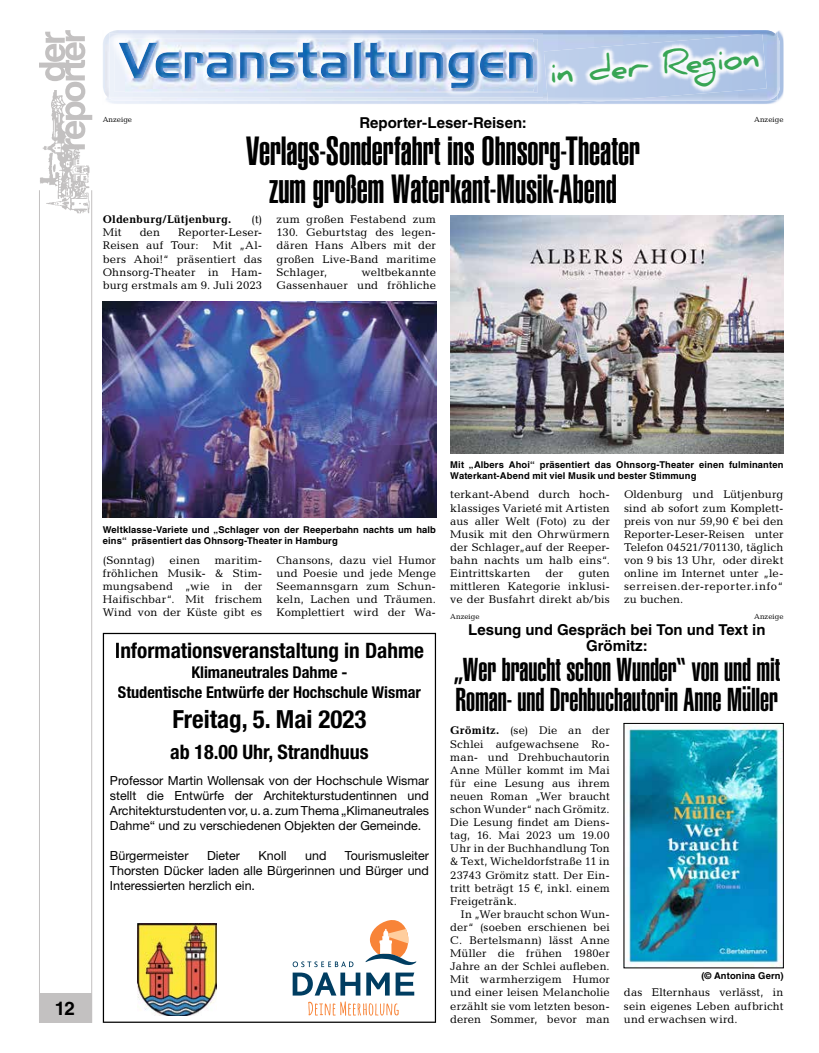
<style>
.page{position:relative;width:819px;height:1053px;background:#fff}
.page>*{position:absolute;margin:0;border:0;box-sizing:border-box;transform-origin:0 0}
.t1{font:40px/37.5px "Helvetica LT Std Ultra Comp";letter-spacing:-.005em;color:#000;text-align:center}
.t2{font:32.5px/30px "Helvetica LT Std Ultra Comp";letter-spacing:-.005em;color:#000}
.t3{font:700 31.12px "Daniel";color:#38a555}
.t4{font:700 condensed 25px "Helvetica Neue LT Std";color:#000}
.t5{font:700 condensed 21.25px "Helvetica Neue LT Std";color:#000}
.t6{font:700 condensed 20px "Helvetica Neue LT Std";color:#000}
.t7{font:700 18.75px "Helvetica LT Std";color:#000}
.t8{font:700 condensed 16.25px/20px "Helvetica Neue LT Std";color:#000;text-align:center}
.t9{font:700 15px/16.2px "Helvetica LT Std";color:#000;text-align:center}
.t10{font:12.5px/15px "Helvetica Neue LT Std";color:#000;text-align:justify}
.t11{font:11.25px/13.1px "Candida Std";letter-spacing:.015em;color:#000;text-align:justify}
.t12{font:700 11.25px "Candida Std";letter-spacing:.015em;color:#000}
.t13{font:700 9.38px/11.2px "Helvetica LT Std";letter-spacing:.015em;color:#000}
.t14{font:7.5px "Candida Std";color:#000}
.s1{font-weight:700}
</style>
<div class="page">
<div style="left:39px;top:993px;width:53px;height:29px;background:#c3c1c1"></div>
<hr style="left:91px;top:190px;width:1px;height:832px;background:#c3c1c1">
<hr style="left:39px;top:190px;width:1px;height:832px;background:#c3c1c1">
<img style="left:39px;top:149px;width:51px;height:65px">
<svg style="left:39px;top:30px;width:53px;height:119px"></svg>
<img style="left:108px;top:30px;width:675px;height:74px">
<img style="left:778px;top:39px;width:2px;height:53px">
<img style="left:103px;top:39px;width:1px;height:52px">
<img style="left:104px;top:37px;width:1px;height:56px">
<img style="left:105px;top:30px;width:672px;height:71px">
<img style="left:109px;top:33px;width:434px;height:65px">
<img style="left:125px;top:39px;width:408px;height:53px">
<img style="left:125px;top:43px;width:408px;height:45px">
<img style="left:547px;top:102px;width:63px;height:2px">
<img style="left:547px;top:101px;width:64px;height:1px">
<img style="left:544px;top:34px;width:222px;height:67px">
<svg style="left:103px;top:632px;width:333px;height:390px"></svg>
<img style="left:137px;top:923px;width:79px;height:92px">
<svg style="left:308px;top:1001px;width:91px;height:14px"></svg>
<svg style="left:292px;top:918px;width:124px;height:77px"></svg>
<img style="left:450px;top:215px;width:333px;height:238px">
<img style="left:102px;top:301px;width:334px;height:216px">
<img style="left:627px;top:725px;width:154px;height:240px">
<p class="t3" style="left:548px;top:53px;width:212px;rotate:-4deg">in der Region</p>
<p class="t9" style="left:359px;top:114px;width:169px">Reporter-Leser-Reisen:</p>
<p class="t1" style="left:246px;top:133px;width:395px">Verlags-Sonderfahrt ins Ohnsorg-Theater zum großem Waterkant-Musik-Abend</p>
<p class="t14" style="left:103px;top:115px;width:31px">Anzeige</p>
<p class="t14" style="left:754px;top:115px;width:31px">Anzeige</p>
<p class="t12" style="left:103px;top:213px;width:130px">Oldenburg/Lütjenburg.</p>
<p class="t11" style="left:251px;top:213px;width:12px">(t)</p>
<p class="t11" style="left:103px;top:226px;width:20px">Mit</p>
<p class="t11" style="left:140px;top:226px;width:22px">den</p>
<p class="t11" style="left:103px;top:226px;width:161px;text-indent:75px">Reporter-Leser-<br>Reisen auf Tour:</p>
<p class="t11" style="left:103px;top:239px;width:161px;text-indent:110px">Mit „Al&shy;bers Ahoi!“ präsentiert das Ohnsorg-Theater in Ham&shy;burg erstmals am 9. Juli 2023</p>
<p class="t11" style="left:276px;top:213px;width:161px">zum großen Festabend zum 130. Geburtstag des legen&shy;dären Hans Albers mit der großen Live-Band maritime Schlager,</p>
<p class="t11" style="left:276px;top:265px;width:161px;text-align:right">weltbekannte<br>Gassenhauer und fröhliche</p>
<p class="t7" style="left:55px;top:996px;width:21px">12</p>
<p class="t13" style="left:103px;top:524px;width:335px">Weltklasse-Variete und „Schlager von der Reeperbahn nachts um halb eins“ präsentiert das Ohnsorg-Theater in Hamburg</p>
<p class="t11" style="left:103px;top:553px;width:54px">(Sonntag)</p>
<p class="t11" style="left:169px;top:553px;width:32px">einen</p>
<p class="t11" style="left:103px;top:553px;width:161px;text-indent:112px">maritim&shy;fröhlichen Musik- &amp; Stim&shy;mungsabend „wie in der Haifischbar“. Mit frischem Wind von der Küste gibt es</p>
<p class="t11" style="left:276px;top:553px;width:161px">Chansons, dazu viel Humor und Poesie und jede Menge Seemannsgarn zum Schun&shy;keln, Lachen und Träumen.<br>Komplettiert wird der Wa-</p>
<p class="t5" style="left:115px;top:637px;width:310px">Informationsveranstaltung in Dahme</p>
<p class="t8" style="left:118px;top:661px;width:304px">Klimaneutrales Dahme -<br>Studentische Entwürfe der Hochschule Wismar</p>
<p class="t4" style="left:172px;top:703px;width:196px">Freitag, 5. Mai 2023</p>
<p class="t6" style="left:170px;top:739px;width:200px">ab 18.00 Uhr, Strandhuus</p>
<p class="t10" style="left:110px;top:773px;width:320px">Professor Martin Wollensak von der Hochschule Wismar stellt die Entwürfe der Architekturstudentinnen und Architekturstudenten vor, u. a. zum Thema „Klimaneutrales Dahme“ und zu verschiedenen Objekten der Gemeinde.</p>
<p class="t10" style="left:110px;top:848px;width:80px">Bürgermeister</p>
<p class="t10" style="left:207px;top:848px;width:35px">Dieter</p>
<p class="t10" style="left:258px;top:848px;width:30px">Knoll</p>
<p class="t10" style="left:305px;top:848px;width:23px">und</p>
<p class="t10" style="left:110px;top:848px;width:320px;text-indent:235px">Tourismusleiter Thorsten Dücker laden alle Bürgerinnen und Bürger und Interessierten herzlich ein.</p>
<p class="t13" style="left:450px;top:458px;width:335px">Mit „Albers Ahoi“ präsentiert das Ohnsorg-Theater einen fulminanten<br>Waterkant-Abend mit viel Musik und bester Stimmung</p>
<p class="t11" style="left:624px;top:488px;width:161px">Oldenburg und Lütjenburg sind ab sofort zum Komplett&shy;preis von nur 59,90 € bei den Reporter-Leser-Reisen unter Telefon 04521/701130, täglich von 9 bis 13 Uhr, oder direkt online im Internet unter „le&shy;serreisen.der-reporter.info“ zu buchen.</p>
<p class="t9" style="left:468px;top:621px;width:299px">Lesung und Gespräch bei Ton und Text in<br>Grömitz:</p>
<p class="t2" style="left:453px;top:655px;width:328px">„Wer braucht schon Wunder“ von und mit<br>Roman- und Drehbuchautorin Anne Müller</p>
<p class="t11" style="left:450px;top:724px;width:161px"><span class="s1">Grömitz.</span> (se) Die an der</p>
<p class="t11" style="left:450px;top:737px;width:161px">Schlei aufgewachsene Ro-</p>
<p class="t11" style="left:450px;top:750px;width:161px">man- und Drehbuchautorin</p>
<p class="t11" style="left:450px;top:763px;width:161px">Anne Müller kommt im Mai</p>
<p class="t11" style="left:450px;top:776px;width:161px">für eine Lesung aus ihrem</p>
<p class="t11" style="left:450px;top:789px;width:161px">neuen Roman „Wer braucht</p>
<p class="t11" style="left:450px;top:802px;width:161px">schon Wunder“ nach Grömitz.</p>
<p class="t11" style="left:450px;top:815px;width:161px">Die Lesung findet am Diens-</p>
<p class="t11" style="left:450px;top:828px;width:161px">tag, 16. Mai 2023 um 19.00</p>
<p class="t11" style="left:450px;top:841px;width:161px">Uhr in der Buchhandlung Ton</p>
<p class="t11" style="left:450px;top:855px;width:161px">&amp; Text, Wicheldorfstraße 11 in</p>
<p class="t11" style="left:450px;top:868px;width:161px">23743 Grömitz statt. Der Ein-</p>
<p class="t11" style="left:450px;top:881px;width:161px">tritt beträgt 15 €, inkl. einem</p>
<p class="t11" style="left:450px;top:894px;width:68px">Freigetränk.</p>
<p class="t11" style="left:461px;top:907px;width:150px">In „Wer braucht schon Wun-</p>
<p class="t11" style="left:450px;top:920px;width:161px">der“ (soeben erschienen bei</p>
<p class="t11" style="left:450px;top:933px;width:161px">C. Bertelsmann) lässt Anne</p>
<p class="t11" style="left:450px;top:946px;width:161px">Müller die frühen 1980er</p>
<p class="t11" style="left:450px;top:959px;width:161px">Jahre an der Schlei aufleben.</p>
<p class="t11" style="left:450px;top:972px;width:161px">Mit warmherzigem Humor</p>
<p class="t11" style="left:450px;top:986px;width:161px">und einer leisen Melancholie</p>
<p class="t11" style="left:450px;top:999px;width:161px">erzählt sie vom letzten beson-</p>
<p class="t11" style="left:450px;top:1012px;width:161px">deren Sommer, bevor man</p>
<p class="t11" style="left:450px;top:488px;width:161px">terkant-Abend durch hoch&shy;klassiges Varieté mit Artisten aus aller Welt (Foto) zu der Musik mit den Ohrwürmern der Schlager„auf der Reeper&shy;bahn nachts um halb eins“.<br>Eintrittskarten</p>
<p class="t11" style="left:545px;top:566px;width:19px">der</p>
<p class="t11" style="left:450px;top:566px;width:161px;text-indent:128px">guten mittleren Kategorie inklusi&shy;ve der Busfahrt direkt ab/bis</p>
<p class="t14" style="left:450px;top:612px;width:31px">Anzeige</p>
<p class="t14" style="left:754px;top:612px;width:31px">Anzeige</p>
<p class="t13" style="left:701px;top:970px;width:84px">(© Antonina Gern)</p>
<p class="t11" style="left:624px;top:986px;width:161px">das Elternhaus verlässt, in sein eigenes Leben aufbricht und erwachsen wird.</p>
</div>
